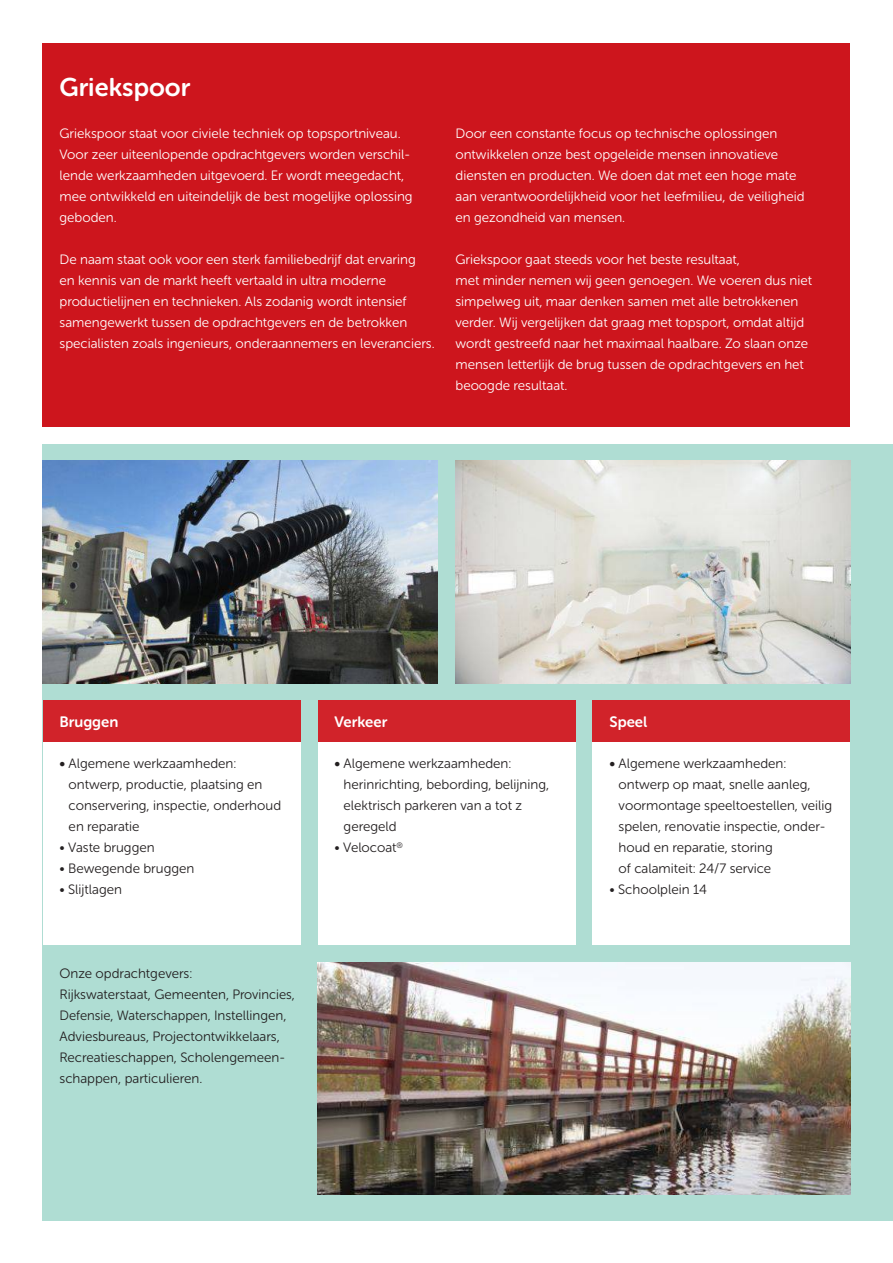
<style>
.page{position:relative;width:893px;height:1263px;background:#fff}
.page>*{position:absolute;margin:0;border:0;box-sizing:border-box;transform-origin:0 0}
.t1{font:25.5px "Museo Sans Rounded 700";color:#fff}
.t2{font:15px "Museo Sans Rounded 700";color:#fff}
.t3{font:13.5px/21px "Museo Sans Rounded 300";color:#fff}
.t4{font:13.5px/21px "Museo Sans Rounded 300";color:#231f20}
.s1{font-family:"Museo Sans Rounded 700"}
</style>
<div class="page">
<div style="left:43px;top:444px;width:849px;height:776px;background:#afddd3"></div>
<div style="left:317px;top:701px;width:258px;height:244px;background:#fff"></div>
<div style="left:592px;top:701px;width:258px;height:244px;background:#fff"></div>
<div style="left:43px;top:701px;width:257px;height:244px;background:#fff"></div>
<div style="left:43px;top:43px;width:807px;height:384px;background:#cd151d"></div>
<div style="left:43px;top:701px;width:257px;height:41px;background:#d1232a"></div>
<div style="left:592px;top:701px;width:258px;height:41px;background:#d1232a"></div>
<div style="left:317px;top:701px;width:258px;height:41px;background:#d1232a"></div>
<img style="left:43px;top:461px;width:394px;height:223px">
<img style="left:317px;top:963px;width:533px;height:232px">
<img style="left:455px;top:461px;width:395px;height:223px">
<h1 class="t1" style="left:60px;top:73px;width:132px">Griekspoor</h1>
<p class="t3" style="left:60px;top:123px;width:355px">Griekspoor staat voor civiele techniek op topsportniveau.<br>Voor zeer uiteenlopende opdrachtgevers worden verschil&shy;lende werkzaamheden uitgevoerd. Er wordt meegedacht, mee ontwikkeld en uiteindelijk de best mogelijke oplossing geboden.</p>
<p class="t3" style="left:60px;top:249px;width:377px">De naam staat ook voor een sterk familiebedrijf dat ervaring<br>en kennis van de markt heeft vertaald in ultra moderne productielijnen en technieken. Als zodanig wordt intensief samengewerkt tussen de opdrachtgevers en de betrokken specialisten zoals ingenieurs, onderaannemers en leveranciers.</p>
<p class="t3" style="left:455px;top:123px;width:351px">Door een constante focus op technische oplossingen ontwikkelen onze best opgeleide mensen innovatieve diensten en producten. We doen dat met een hoge mate aan verantwoordelijkheid voor het leefmilieu, de veiligheid en gezondheid van mensen.</p>
<p class="t3" style="left:455px;top:249px;width:358px">Griekspoor gaat steeds voor het beste resultaat,<br>met minder nemen wij geen genoegen. We voeren dus niet simpelweg uit, maar denken samen met alle betrokkenen verder. Wij vergelijken dat graag met topsport, omdat altijd wordt gestreefd naar het maximaal haalbare. Zo slaan onze mensen letterlijk de brug tussen de opdrachtgevers en het beoogde resultaat.</p>
<p class="t2" style="left:60px;top:713px;width:60px">Bruggen</p>
<p class="t2" style="left:609px;top:713px;width:39px">Speel</p>
<p class="t4" style="left:344px;top:753px;width:207px;text-indent:-9px"><span class="s1">•</span> Algemene werkzaamheden: herinrichting, bebording, belijning, elektrisch parkeren van a tot z geregeld</p>
<p class="t4" style="left:334px;top:837px;width:70px">• Velocoat<sup>®</sup></p>
<p class="t2" style="left:334px;top:713px;width:54px">Verkeer</p>
<p class="t4" style="left:69px;top:753px;width:214px;text-indent:-9px"><span class="s1">•</span> Algemene werkzaamheden: ontwerp, productie, plaatsing en conservering, inspectie, onderhoud en reparatie</p>
<p class="t4" style="left:60px;top:837px;width:97px">• Vaste bruggen</p>
<p class="t4" style="left:60px;top:858px;width:136px">• Bewegende bruggen</p>
<p class="t4" style="left:60px;top:879px;width:64px">• Slijtlagen</p>
<p class="t4" style="left:619px;top:753px;width:215px;text-indent:-9px"><span class="s1">•</span> Algemene werkzaamheden: ontwerp op maat, snelle aanleg, voormontage speeltoestellen, veilig spelen, renovatie inspectie, onder&shy;houd en reparatie, storing<br>of calamiteit: 24/7 service</p>
<p class="t4" style="left:609px;top:879px;width:99px">• Schoolplein 14</p>
<p class="t4" style="left:60px;top:963px;width:237px">Onze opdrachtgevers:<br>Rijkswaterstaat, Gemeenten, Provincies, Defensie, Waterschappen, Instellingen, Adviesbureaus, Projectontwikkelaars, Recreatieschappen, Scholengemeen&shy;schappen, particulieren.</p>
</div>
